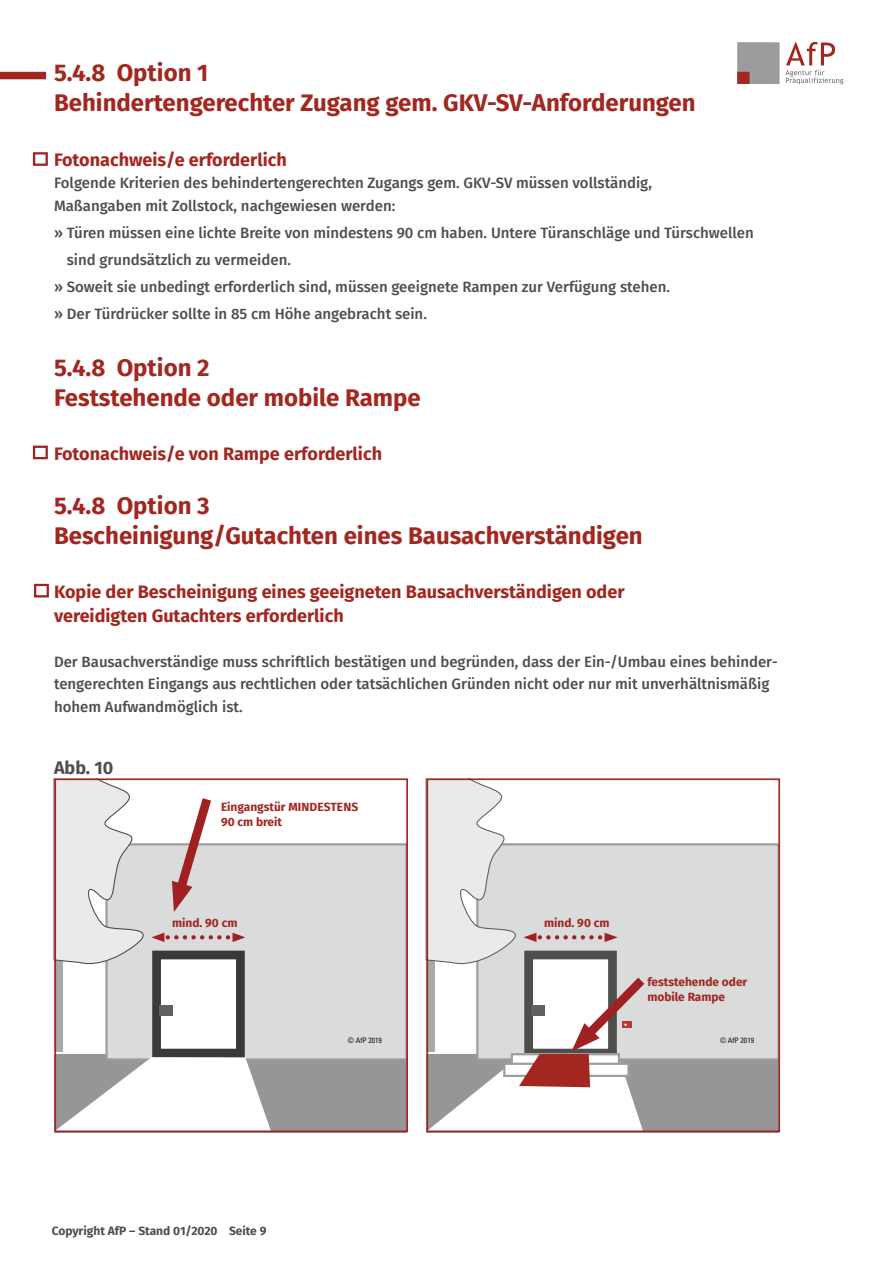
<style>
.page{position:relative;width:893px;height:1263px;background:#fff}
.page>*{position:absolute;margin:0;border:0;box-sizing:border-box;transform-origin:0 0}
.t1{font:700 24px/30px "Fira Sans";color:#a22720}
.t2{font:700 18px/24px "Fira Sans";color:#a22720}
.t3{font:700 18px "Fira Sans";color:#4e4e4d}
.t4{font:500 15px/22.5px "Fira Sans";color:#4e4d4d}
.t5{font:500 15px "Fira Sans";color:#4e4e4d}
.t6{font:700 12px "Fira Sans";color:#4e4e4d}
.t7{font:700 11.85px/14.9px "Fira Sans";color:#a22720}
.t8{font:condensed 7.65px "Univers LT Pro";color:#151616}
</style>
<div class="page">
<div style="left:0;top:72px;width:46px;height:7px;background:#a22720"></div>
<div style="left:33px;top:152px;width:15px;height:14px;border:2px solid #a12122"></div>
<div style="left:33px;top:446px;width:15px;height:13px;border:2px solid #a12122"></div>
<div style="left:34px;top:584px;width:15px;height:13px;border:2px solid #a12122"></div>
<div style="left:54px;top:1054px;width:353px;height:79px;background:#989598"></div>
<div style="left:105px;top:843px;width:303px;height:217px;background:#dadbdb;border:2px solid #9c9c9c"></div>
<div style="left:152px;top:951px;width:93px;height:106px;background:#fff;border:9px solid #3b3838"></div>
<svg style="left:57px;top:1057px;width:214px;height:72px"></svg>
<div style="left:54px;top:955px;width:9px;height:97px;background:#aba9a9"></div>
<svg style="left:53px;top:778px;width:192px;height:193px"></svg>
<div style="left:159px;top:1004px;width:13px;height:11px;background:#616162"></div>
<div style="left:54px;top:778px;width:354px;height:354px;border:2px solid #a22720"></div>
<div style="left:737px;top:42px;width:43px;height:42px;background:#9c9c9c"></div>
<svg style="left:785px;top:42px;width:58px;height:42px"></svg>
<div style="left:737px;top:72px;width:12px;height:12px;background:#a22720"></div>
<div style="left:426px;top:1054px;width:353px;height:79px;background:#989598"></div>
<div style="left:476px;top:843px;width:304px;height:217px;background:#dadbdb;border:2px solid #9c9c9c"></div>
<svg style="left:425px;top:778px;width:229px;height:353px"></svg>
<h1 class="t1" style="left:54px;top:56px;width:643px">5.4.8 Option 1<br>Behindertengerechter Zugang gem. GKV-SV-Anforderungen</h1>
<p class="t2" style="left:54px;top:146px;width:234px">Fotonachweis/e erforderlich</p>
<p class="t4" style="left:54px;top:171px;width:599px">Folgende Kriterien des behindertengerechten Zugangs gem. GKV-SV müssen vollständig,<br>Maßangaben mit Zollstock, nachgewiesen werden:</p>
<p class="t5" style="left:54px;top:220px;width:701px">» Türen müssen eine lichte Breite von mindestens 90 cm haben. Untere Türanschläge und Türschwellen</p>
<p class="t5" style="left:67px;top:247px;width:226px">sind grundsätzlich zu vermeiden.</p>
<p class="t5" style="left:54px;top:274px;width:618px">» Soweit sie unbedingt erforderlich sind, müssen geeignete Rampen zur Verfügung stehen.</p>
<p class="t5" style="left:54px;top:301px;width:374px">» Der Türdrücker sollte in 85 cm Höhe angebracht sein.</p>
<h1 class="t1" style="left:54px;top:351px;width:368px">5.4.8 Option 2<br>Feststehende oder mobile Rampe</h1>
<p class="t2" style="left:54px;top:440px;width:330px">Fotonachweis/e von Rampe erforderlich</p>
<h1 class="t1" style="left:54px;top:489px;width:590px">5.4.8 Option 3<br>Bescheinigung/Gutachten eines Bausachverständigen</h1>
<p class="t2" style="left:54px;top:578px;width:572px">Kopie der Bescheinigung eines geeigneten Bausachverständigen oder vereidigten Gutachters erforderlich</p>
<p class="t4" style="left:54px;top:649px;width:725px">Der Bausachverständige muss schriftlich bestätigen und begründen, dass der Ein-/Umbau eines behinder&shy;tengerechten Eingangs aus rechtlichen oder tatsächlichen Gründen nicht oder nur mit unverhältnismäßig hohem Aufwandmöglich ist.</p>
<p class="t3" style="left:54px;top:752px;width:61px">Abb. 10</p>
<p class="t7" style="left:221px;top:799px;width:139px">Eingangstür MINDESTENS<br>90 cm breit</p>
<p class="t7" style="left:172px;top:915px;width:67px">mind. 90 cm</p>
<p class="t8" style="left:348px;top:1036px;width:36px">© AfP 2019</p>
<p class="t6" style="left:52px;top:1220px;width:216px">Copyright AfP – Stand 01/2020 Seite 9</p>
<p class="t7" style="left:544px;top:915px;width:67px">mind. 90 cm</p>
<p class="t7" style="left:647px;top:974px;width:102px">feststehende oder mobile Rampe</p>
<p class="t8" style="left:720px;top:1036px;width:36px">© AfP 2019</p>
</div>
